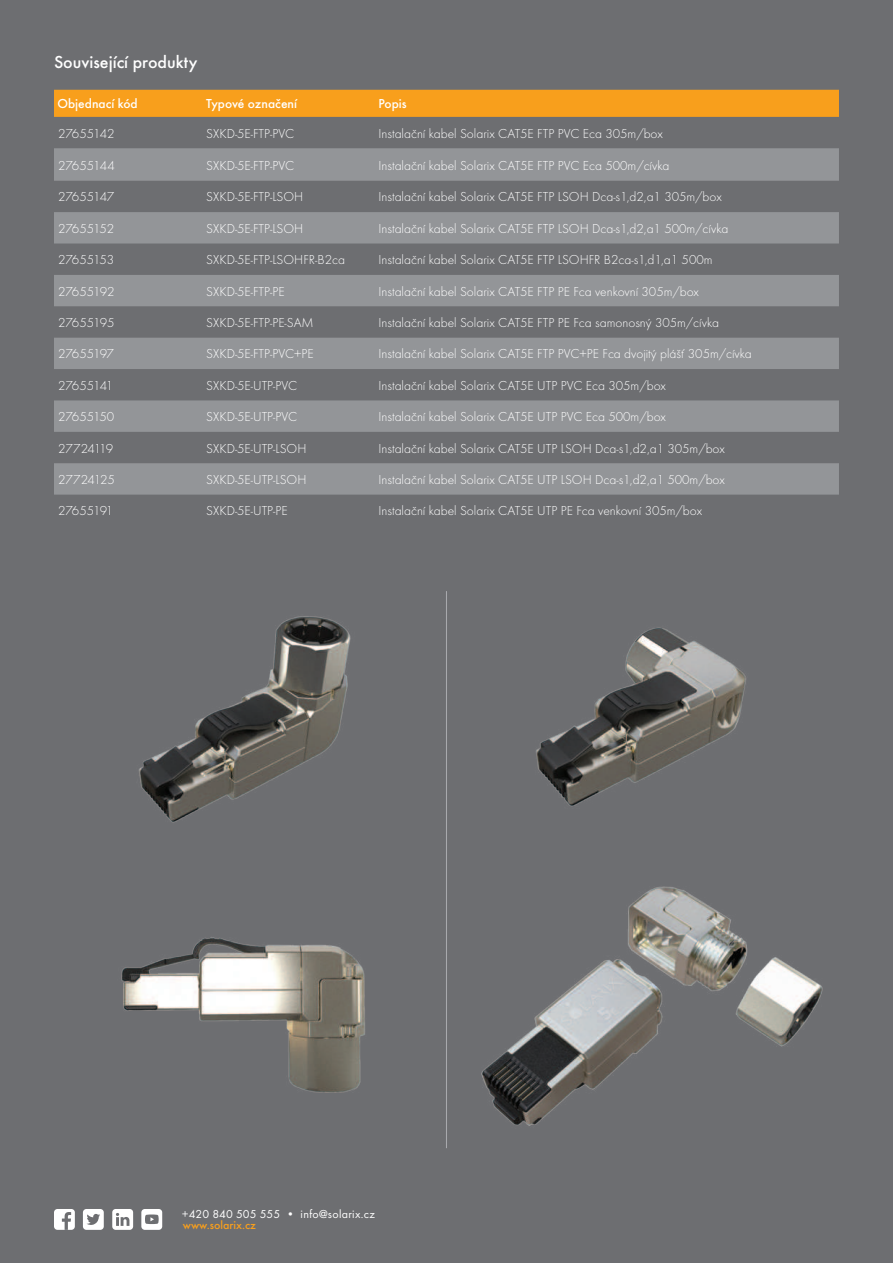
<style>
.page{position:relative;width:893px;height:1263px;background:#6d6e71}
.page>*{position:absolute;margin:0;border:0;box-sizing:border-box;transform-origin:0 0}
.t1{font:500 18px "Futura TEE";color:#fff}
.t2{font:13.5px "Futura TEE Ligh";color:#fff}
.t3{font:500 13.5px "Futura TEE";color:#fff}
.t4{font:13.5px "Futura TEE Ligh";letter-spacing:-.065em;color:#fff}
.t5{font:13.5px "Futura TEE Ligh";letter-spacing:-.025em;color:#fff}
.t6{font:13.5px "Futura TEE Ligh";letter-spacing:-.035em;color:#fff}
.t7{font:13.5px "Futura TEE Ligh";letter-spacing:-.03em;color:#fff}
.t8{font:12px "Futura TEE";letter-spacing:.025em;color:#fff}
.t9{font:500 12px "Futura TEE";color:#f89f1c}
</style>
<div class="page">
<svg style="left:141px;top:1209px;width:21px;height:21px"></svg>
<svg style="left:54px;top:1209px;width:21px;height:21px"></svg>
<svg style="left:112px;top:1209px;width:21px;height:21px"></svg>
<svg style="left:83px;top:1209px;width:21px;height:21px"></svg>
<div style="left:54px;top:90px;width:785px;height:27px;background:#f89f1c"></div>
<svg style="left:54px;top:148px;width:785px;height:347px;fill:#939598"></svg>
<img style="left:121px;top:937px;width:244px;height:156px">
<img style="left:481px;top:886px;width:342px;height:240px">
<hr style="left:446px;top:591px;width:1px;height:557px;background:#a8a9ad">
<img style="left:139px;top:616px;width:212px;height:207px">
<img style="left:536px;top:627px;width:210px;height:179px">
<h1 class="t1" style="left:54px;top:51px;width:145px">Související produkty</h1>
<p class="t3" style="left:57px;top:96px;width:82px">Objednací kód</p>
<p class="t3" style="left:206px;top:96px;width:92px">Typové označení</p>
<p class="t3" style="left:378px;top:96px;width:30px">Popis</p>
<p class="t2" style="left:58px;top:126px;width:58px">27655142</p>
<p class="t2" style="left:206px;top:126px;width:89px">SXKD-5E-FTP-PVC</p>
<p class="t2" style="left:378px;top:126px;width:286px">Instalační kabel Solarix CAT5E FTP PVC Eca 305m/box</p>
<p class="t2" style="left:58px;top:158px;width:58px">27655144</p>
<p class="t2" style="left:206px;top:158px;width:89px">SXKD-5E-FTP-PVC</p>
<p class="t2" style="left:378px;top:158px;width:292px">Instalační kabel Solarix CAT5E FTP PVC Eca 500m/cívka</p>
<p class="t5" style="left:58px;top:190px;width:57px">27655147</p>
<p class="t2" style="left:206px;top:190px;width:99px">SXKD-5E-FTP-LSOH</p>
<p class="t2" style="left:378px;top:190px;width:345px">Instalační kabel Solarix CAT5E FTP LSOH Dca-s1,d2,a1 305m/box</p>
<p class="t2" style="left:58px;top:221px;width:58px">27655152</p>
<p class="t2" style="left:206px;top:221px;width:99px">SXKD-5E-FTP-LSOH</p>
<p class="t2" style="left:378px;top:221px;width:351px">Instalační kabel Solarix CAT5E FTP LSOH Dca-s1,d2,a1 500m/cívka</p>
<p class="t2" style="left:58px;top:253px;width:58px">27655153</p>
<p class="t2" style="left:206px;top:253px;width:140px">SXKD-5E-FTP-LSOHFR-B2ca</p>
<p class="t2" style="left:378px;top:253px;width:336px">Instalační kabel Solarix CAT5E FTP LSOHFR B2ca-s1,d1,a1 500m</p>
<p class="t2" style="left:58px;top:284px;width:58px">27655192</p>
<p class="t2" style="left:206px;top:284px;width:80px">SXKD-5E-FTP-PE</p>
<p class="t2" style="left:378px;top:284px;width:322px">Instalační kabel Solarix CAT5E FTP PE Fca venkovní 305m/box</p>
<p class="t2" style="left:58px;top:316px;width:58px">27655195</p>
<p class="t2" style="left:206px;top:316px;width:109px">SXKD-5E-FTP-PE-SAM</p>
<p class="t2" style="left:378px;top:316px;width:342px">Instalační kabel Solarix CAT5E FTP PE Fca samonosný 305m/cívka</p>
<p class="t6" style="left:58px;top:347px;width:57px">27655197</p>
<p class="t2" style="left:206px;top:347px;width:109px">SXKD-5E-FTP-PVC+PE</p>
<p class="t2" style="left:378px;top:347px;width:375px">Instalační kabel Solarix CAT5E FTP PVC+PE Fca dvojitý plášť 305m/cívka</p>
<p class="t4" style="left:58px;top:378px;width:57px">27655141</p>
<p class="t2" style="left:206px;top:378px;width:92px">SXKD-5E-UTP-PVC</p>
<p class="t2" style="left:378px;top:378px;width:289px">Instalační kabel Solarix CAT5E UTP PVC Eca 305m/box</p>
<p class="t2" style="left:58px;top:410px;width:58px">27655150</p>
<p class="t2" style="left:206px;top:410px;width:92px">SXKD-5E-UTP-PVC</p>
<p class="t2" style="left:378px;top:410px;width:289px">Instalační kabel Solarix CAT5E UTP PVC Eca 500m/box</p>
<p class="t7" style="left:58px;top:441px;width:56px">27724119</p>
<p class="t2" style="left:206px;top:441px;width:102px">SXKD-5E-UTP-LSOH</p>
<p class="t2" style="left:378px;top:441px;width:348px">Instalační kabel Solarix CAT5E UTP LSOH Dca-s1,d2,a1 305m/box</p>
<p class="t2" style="left:58px;top:473px;width:58px">27724125</p>
<p class="t2" style="left:206px;top:473px;width:102px">SXKD-5E-UTP-LSOH</p>
<p class="t2" style="left:378px;top:473px;width:348px">Instalační kabel Solarix CAT5E UTP LSOH Dca-s1,d2,a1 500m/box</p>
<p class="t4" style="left:58px;top:504px;width:57px">27655191</p>
<p class="t2" style="left:206px;top:504px;width:83px">SXKD-5E-UTP-PE</p>
<p class="t2" style="left:378px;top:504px;width:325px">Instalační kabel Solarix CAT5E UTP PE Fca venkovní 305m/box</p>
<p class="t8" style="left:182px;top:1207px;width:194px">+420 840 505 555 • info@solarix.cz</p>
<p class="t9" style="left:183px;top:1218px;width:75px">www.solarix.cz</p>
</div>
